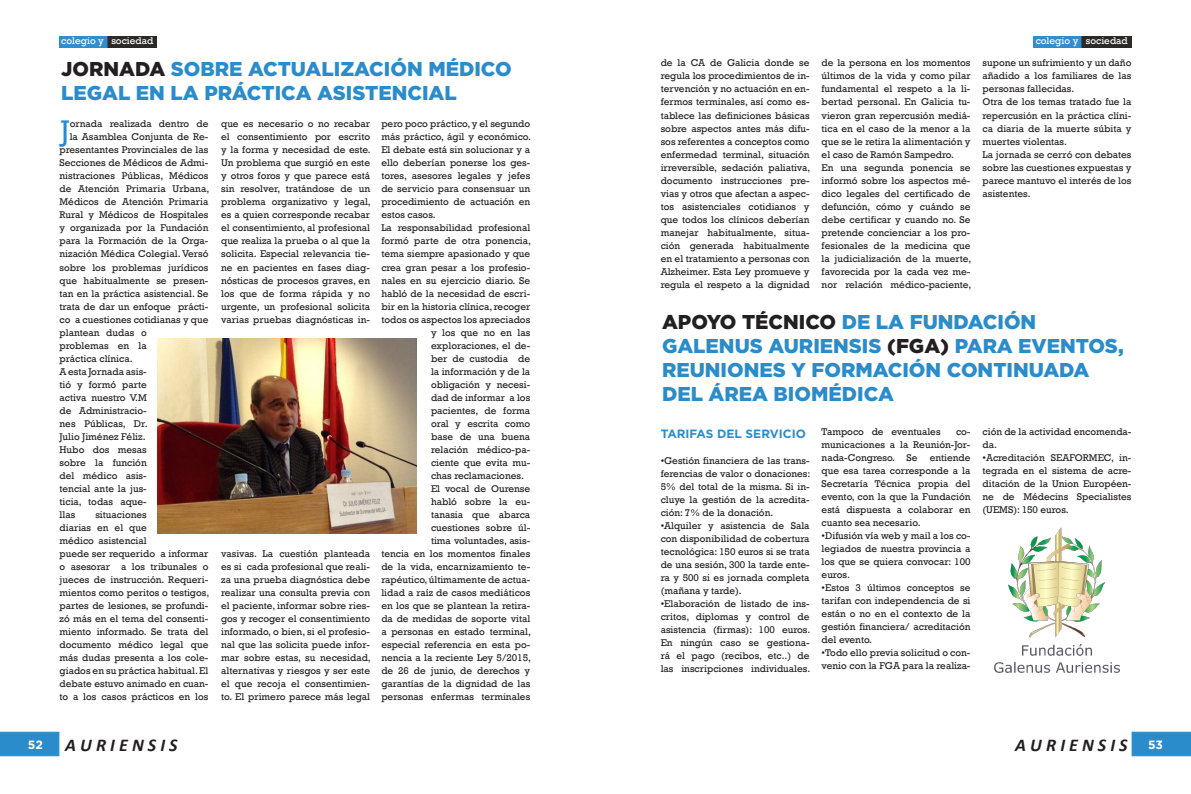
<style>
.page{position:relative;width:1191px;height:794px;background:#fff}
.page>*{position:absolute;margin:0;border:0;box-sizing:border-box;transform-origin:0 0}
.t1{font:29.1px "Rockwell";color:#2a8ccb}
.t2{font:900 20px/24px "Gotham";color:#2a8ccb}
.t3{font:italic 700 18px "Calibri";color:#231f20}
.t4{font:700 12px "Gotham";color:#2a8ccb}
.t5{font:700 12px "Gotham";color:#fff}
.t6{font:10px/13px "Rockwell";color:#231f20;text-align:justify}
.t7{font:10px "Rockwell";letter-spacing:-.005em;color:#fff}
.s1{color:#231f20}
</style>
<div class="page">
<svg style="left:0;top:731px;width:59px;height:25px"></svg>
<svg style="left:1131px;top:731px;width:60px;height:25px"></svg>
<img style="left:59px;top:36px;width:98px;height:11px">
<img style="left:1033px;top:36px;width:98px;height:11px">
<img style="left:157px;top:338px;width:260px;height:196px">
<img style="left:994px;top:527px;width:125px;height:145px">
<p class="t7" style="left:61px;top:35px;width:94px">colegio y sociedad</p>
<p class="t7" style="left:1035px;top:35px;width:94px">colegio y sociedad</p>
<p class="t2" style="left:61px;top:56px;width:452px"><span class="s1">JORNADA</span> SOBRE ACTUALIZACIÓN MÉDICO</p>
<p class="t2" style="left:61px;top:80px;width:397px">LEGAL EN LA PRÁCTICA ASISTENCIAL</p>
<p class="t1" style="left:61px;top:114px;width:11px">J</p>
<p class="t6" style="left:70px;top:118px;width:140px">ornada realizada dentro de</p>
<p class="t6" style="left:381px;top:118px;width:151px">pero poco práctico, y el segundo más práctico, ágil y económico.<br>El debate está sin solucionar y a ello deberían ponerse los ges&shy;tores, asesores legales y jefes de servicio para consensuar un procedimiento de actuación en estos casos.</p>
<p class="t6" style="left:381px;top:222px;width:150px">La responsabilidad profesional</p>
<p class="t6" style="left:381px;top:235px;width:151px">formó parte de otra ponencia,</p>
<p class="t6" style="left:381px;top:248px;width:150px">tema siempre apasionado y que</p>
<p class="t6" style="left:381px;top:261px;width:150px">crea gran pesar a los profesio-</p>
<p class="t6" style="left:381px;top:274px;width:150px">nales en su ejercicio diario. Se</p>
<p class="t6" style="left:381px;top:287px;width:150px">habló de la necesidad de escri-</p>
<p class="t6" style="left:381px;top:300px;width:150px">bir en la historia clínica, recoger</p>
<p class="t6" style="left:381px;top:313px;width:150px">todos os aspectos los apreciados</p>
<p class="t6" style="left:431px;top:326px;width:101px">y los que no en las</p>
<p class="t6" style="left:431px;top:339px;width:101px">exploraciones, el de-</p>
<p class="t6" style="left:431px;top:352px;width:101px">ber de custodia de</p>
<p class="t6" style="left:431px;top:365px;width:101px">la información y de la</p>
<p class="t6" style="left:431px;top:378px;width:101px">obligación y necesi-</p>
<p class="t6" style="left:431px;top:391px;width:101px">dad de informar a los</p>
<p class="t6" style="left:431px;top:404px;width:101px">pacientes, de forma</p>
<p class="t6" style="left:431px;top:417px;width:101px">oral y escrita como</p>
<p class="t6" style="left:431px;top:430px;width:101px">base de una buena</p>
<p class="t6" style="left:431px;top:443px;width:101px">relación médico-pa-</p>
<p class="t6" style="left:431px;top:456px;width:101px">ciente que evita mu-</p>
<p class="t6" style="left:431px;top:469px;width:94px">chas reclamaciones.</p>
<p class="t6" style="left:381px;top:482px;width:151px;text-align:right">El vocal de Ourense<br>habló sobre la eu-<br>tanasia que abarca cuestiones sobre úl-<br>tima voluntades, asis-<br>tencia en los momentos finales de la vida, encarnizamiento te&shy;rapéutico, últimamente de actua&shy;lidad a raíz de casos mediáticos en los que se plantean la retira&shy;da de medidas de soporte vital a personas en estado terminal, especial referencia en esta po&shy;nencia a la reciente Ley 5/2015, de 26 de junio, de derechos y garantías de la dignidad de las personas enfermas terminales</p>
<p class="t6" style="left:221px;top:118px;width:151px">que es necesario o no recabar el consentimiento por escrito y la forma y necesidad de este.<br>Un problema que surgió en este y otros foros y que parece está sin resolver, tratándose de un problema organizativo y legal, es a quien corresponde recabar el consentimiento, al profesional que realiza la prueba o al que la solicita. Especial relevancia tie&shy;ne en pacientes en fases diag&shy;nósticas de procesos graves, en los que de forma rápida y no urgente, un profesional solicita varias pruebas diagnósticas in-</p>
<p class="t6" style="left:70px;top:131px;width:140px">la Asamblea Conjunta de Re-</p>
<p class="t6" style="left:60px;top:144px;width:150px">presentantes Provinciales de las</p>
<p class="t6" style="left:60px;top:157px;width:150px">Secciones de Médicos de Admi-</p>
<p class="t6" style="left:60px;top:170px;width:150px">nistraciones Públicas, Médicos</p>
<p class="t6" style="left:60px;top:183px;width:151px">de Atención Primaria Urbana,</p>
<p class="t6" style="left:60px;top:196px;width:150px">Médicos de Atención Primaria</p>
<p class="t6" style="left:60px;top:209px;width:150px">Rural y Médicos de Hospitales</p>
<p class="t6" style="left:60px;top:222px;width:150px">y organizada por la Fundación</p>
<p class="t6" style="left:60px;top:235px;width:150px">para la Formación de la Orga-</p>
<p class="t6" style="left:60px;top:248px;width:150px">nización Médica Colegial. Versó</p>
<p class="t6" style="left:60px;top:261px;width:150px">sobre los problemas jurídicos</p>
<p class="t6" style="left:60px;top:274px;width:150px">que habitualmente se presen-</p>
<p class="t6" style="left:60px;top:287px;width:150px">tan en la práctica asistencial. Se</p>
<p class="t6" style="left:60px;top:300px;width:150px">trata de dar un enfoque prácti-</p>
<p class="t6" style="left:60px;top:313px;width:150px">co a cuestiones cotidianas y que</p>
<p class="t6" style="left:60px;top:326px;width:89px">plantean dudas o</p>
<p class="t6" style="left:60px;top:339px;width:89px">problemas en la</p>
<p class="t6" style="left:60px;top:352px;width:75px">práctica clínica.</p>
<p class="t6" style="left:60px;top:365px;width:90px">A esta Jornada asis&shy;tió y formó parte activa nuestro V.M de Administracio&shy;nes Públicas, Dr.<br>Julio Jiménez Féliz.</p>
<p class="t6" style="left:60px;top:443px;width:89px">Hubo dos mesas sobre la función del médico asis&shy;tencial ante la jus&shy;ticia, todas aque&shy;llas</p>
<p class="t6" style="left:60px;top:508px;width:151px;text-align:left;text-indent:36px">situaciones<br>diarias en el que<br>médico asistencial<br>puede ser requerido a informar o asesorar a los tribunales o jueces de instrucción. Requeri&shy;mientos como peritos o testigos, partes de lesiones, se profundi&shy;zó más en el tema del consenti&shy;miento informado. Se trata del documento médico legal que más dudas presenta a los cole&shy;giados en su práctica habitual. El debate estuvo animado en cuan&shy;to a los casos prácticos en los</p>
<p class="t6" style="left:221px;top:547px;width:151px">vasivas. La cuestión planteada es si cada profesional que reali&shy;za una prueba diagnóstica debe realizar una consulta previa con el paciente, informar sobre ries&shy;gos y recoger el consentimiento informado, o bien, si el profesio&shy;nal que las solicita puede infor&shy;mar sobre estas, su necesidad, alternativas y riesgos y ser este el que recoja el consentimien&shy;to. El primero parece más legal</p>
<p class="t6" style="left:660px;top:57px;width:151px">de la CA de Galicia donde se regula los procedimientos de in&shy;tervención y no actuación en en&shy;fermos terminales, así como es&shy;tablece las definiciones básicas sobre aspectos antes más difu&shy;sos referentes a conceptos como enfermedad terminal, situación irreversible, sedación paliativa, documento instrucciones pre&shy;vias y otros que afectan a aspec&shy;tos asistenciales cotidianos y que todos los clínicos deberían manejar habitualmente, situa&shy;ción generada habitualmente en el tratamiento a personas con Alzheimer. Esta Ley promueve y regula el respeto a la dignidad</p>
<p class="t6" style="left:821px;top:57px;width:150px">de la persona en los momentos últimos de la vida y como pilar fundamental el respeto a la li&shy;bertad personal. En Galicia tu&shy;vieron gran repercusión mediá&shy;tica en el caso de la menor a la que se le retira la alimentación y el caso de Ramón Sampedro.</p>
<p class="t6" style="left:821px;top:161px;width:151px">En una segunda ponencia se informó sobre los aspectos mé&shy;dico legales del certificado de defunción, cómo y cuándo se debe certificar y cuando no. Se pretende concienciar a los pro&shy;fesionales de la medicina que la judicialización de la muerte, favorecida por la cada vez me&shy;nor relación médico-paciente,</p>
<p class="t6" style="left:982px;top:57px;width:150px">supone un sufrimiento y un daño añadido a los familiares de las personas fallecidas.</p>
<p class="t6" style="left:982px;top:96px;width:150px">Otra de los temas tratado fue la repercusión en la práctica clíni&shy;ca diaria de la muerte súbita y muertes violentas.</p>
<p class="t6" style="left:982px;top:148px;width:150px">La jornada se cerró con debates sobre las cuestiones expuestas y parece mantuvo el interés de los asistentes.</p>
<p class="t2" style="left:662px;top:310px;width:376px"><span class="s1">APOYO TÉCNICO</span> DE LA FUNDACIÓN</p>
<p class="t2" style="left:662px;top:334px;width:463px">GALENUS AURIENSIS <span class="s1">(FGA)</span> PARA EVENTOS,<br>REUNIONES Y FORMACIÓN CONTINUADA<br>DEL ÁREA BIOMÉDICA</p>
<p class="t4" style="left:660px;top:425px;width:147px">TARIFAS DEL SERVICIO</p>
<p class="t6" style="left:660px;top:454px;width:151px">•Gestión financiera de las trans&shy;ferencias de valor o donaciones:<br>5% del total de la misma. Si in&shy;cluye la gestión de la acredita&shy;ción: 7% de la donación.</p>
<p class="t6" style="left:660px;top:519px;width:150px">•Alquiler y asistencia de Sala con disponibilidad de cobertura tecnológica: 150 euros si se trata de una sesión, 300 la tarde ente&shy;ra y 500 si es jornada completa (mañana y tarde).</p>
<p class="t6" style="left:660px;top:597px;width:151px">•Elaboración de listado de ins&shy;critos, diplomas y control de asistencia (firmas): 100 euros.<br>En ningún caso se gestiona&shy;rá el pago (recibos, etc..) de las inscripciones individuales.</p>
<p class="t6" style="left:982px;top:425px;width:150px">ción de la actividad encomenda&shy;da.</p>
<p class="t6" style="left:982px;top:451px;width:150px">•Acreditación SEAFORMEC, in&shy;tegrada en el sistema de acre&shy;ditación de la Union Européen&shy;ne de Médecins Specialistes (UEMS): 150 euros.</p>
<p class="t6" style="left:821px;top:425px;width:120px">Tampoco de eventuales</p>
<p class="t6" style="left:821px;top:425px;width:150px;text-indent:134px">co&shy;municaciones a la Reunión-Jor&shy;nada-Congreso. Se entiende que esa tarea corresponde a la Secretaría Técnica propia del evento, con la que la Fundación está dispuesta a colaborar en cuanto sea necesario.</p>
<p class="t6" style="left:821px;top:529px;width:150px">•Difusión vía web y mail a los co&shy;legiados de nuestra provincia a los que se quiera convocar: 100 euros.</p>
<p class="t6" style="left:821px;top:581px;width:150px">•Estos 3 últimos conceptos se tarifan con independencia de si están o no en el contexto de la gestión financiera/ acreditación del evento.</p>
<p class="t6" style="left:821px;top:646px;width:150px">•Todo ello previa solicitud o con&shy;venio con la FGA para la realiza-</p>
<h3 class="t3" style="left:65px;top:733px;width:114px">A U R I E N S I S</h3>
<h3 class="t3" style="left:1015px;top:733px;width:114px">A U R I E N S I S</h3>
<p class="t5" style="left:28px;top:737px;width:17px">52</p>
<p class="t5" style="left:1148px;top:736px;width:16px">53</p>
</div>
